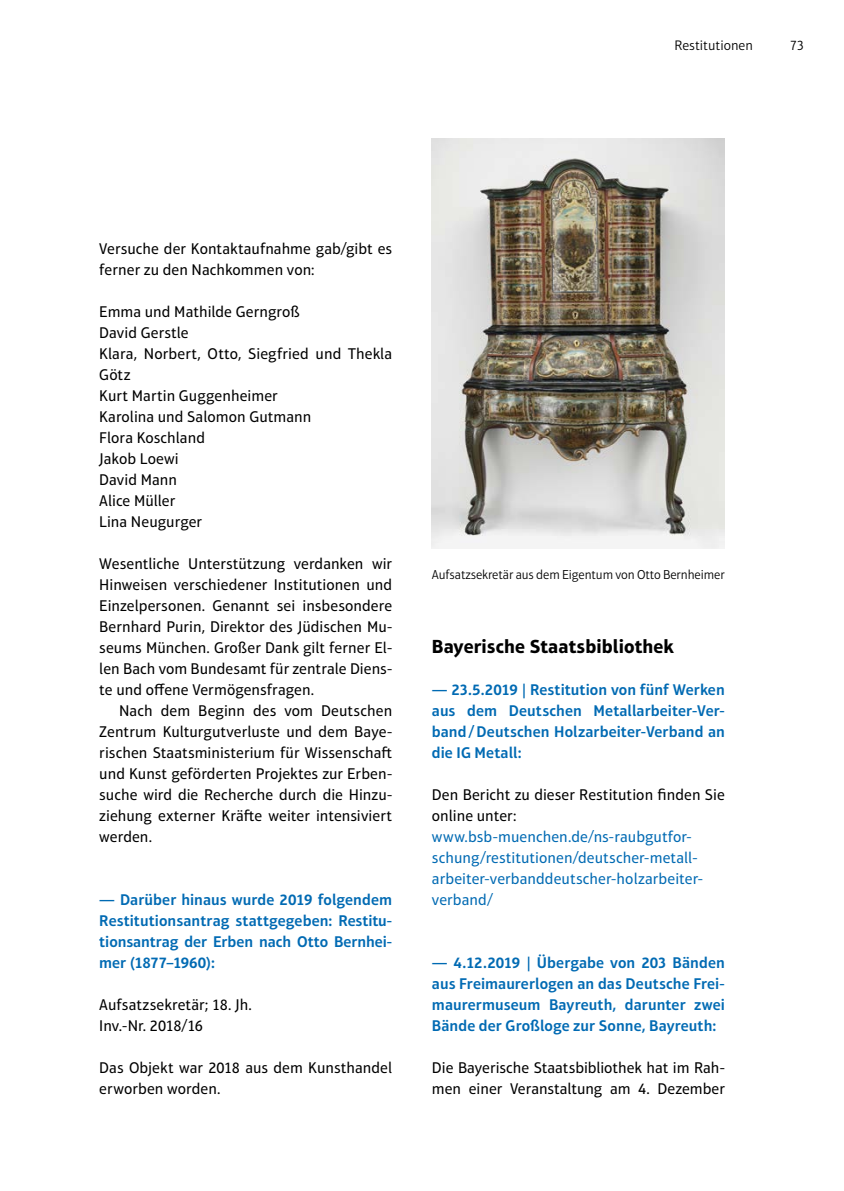
<style>
.page{position:relative;width:844px;height:1191px;background:#fff}
.page>*{position:absolute;margin:0;border:0;box-sizing:border-box;transform-origin:0 0}
.t1{font:700 19.25px "Aptifer Sans LT Pro";letter-spacing:.005em;color:#000}
.t2{font:15.75px/21px "Aptifer Sans LT Pro";color:#000}
.t3{font:600 15.75px/21px "Aptifer Sans LT Pro";letter-spacing:.005em;color:#006ab3;text-align:justify}
.t4{font:15.75px/21px "Aptifer Sans LT Pro";letter-spacing:.005em;color:#006ab3}
.t5{font:300 14px "Aptifer Sans LT Pro";color:#000}
.t6{font:300 13.12px "Aptifer Sans LT Pro";letter-spacing:-.005em;color:#000}
</style>
<div class="page">
<img style="left:432px;top:139px;width:292px;height:409px">
<p class="t5" style="left:674px;top:38px;width:80px">Restitutionen</p>
<p class="t5" style="left:790px;top:38px;width:16px">73</p>
<p class="t2" style="left:99px;top:238px;width:294px">Versuche der Kontaktaufnahme gab/gibt es ferner zu den Nachkommen von:</p>
<p class="t2" style="left:99px;top:301px;width:294px">Emma und Mathilde Gerngroß<br>David Gerstle<br>Klara, Norbert, Otto, Siegfried und Thekla<br>Götz<br>Kurt Martin Guggenheimer<br>Karolina und Salomon Gutmann<br>Flora Koschland<br>Jakob Loewi<br>David Mann<br>Alice Müller<br>Lina Neugurger</p>
<p class="t2" style="left:99px;top:553px;width:294px;text-align:justify">Wesentliche Unterstützung verdanken wir Hinweisen verschiedener Institutionen und Einzelpersonen. Genannt sei insbesondere Bernhard Purin, Direktor des Jüdischen Mu&shy;seums München. Großer Dank gilt ferner El&shy;len Bach vom Bundesamt für zentrale Diens&shy;te und offene Vermögensfragen.</p>
<p class="t2" style="left:99px;top:700px;width:294px;text-align:justify;text-indent:20px">Nach dem Beginn des vom Deutschen Zentrum Kulturgutverluste und dem Baye&shy;rischen Staatsministerium für Wissenschaft und Kunst geförderten Projektes zur Erben&shy;suche wird die Recherche durch die Hinzu&shy;ziehung externer Kräfte weiter intensiviert werden.</p>
<p class="t3" style="left:99px;top:889px;width:294px">— Darüber hinaus wurde 2019 folgendem Restitutionsantrag stattgegeben: Restitu&shy;tionsantrag der Erben nach Otto Bernhei&shy;mer (1877–1960):</p>
<p class="t2" style="left:99px;top:994px;width:154px">Aufsatzsekretär; 18. Jh.<br>Inv.-Nr. 2018/16</p>
<p class="t2" style="left:99px;top:1057px;width:294px">Das Objekt war 2018 aus dem Kunsthandel erworben worden.</p>
<p class="t6" style="left:432px;top:567px;width:294px">Aufsatzsekretär aus dem Eigentum von Otto Bernheimer</p>
<p class="t1" style="left:432px;top:635px;width:243px">Bayerische Staatsbibliothek</p>
<p class="t3" style="left:432px;top:679px;width:294px">— 23.5.2019 | Restitution von fünf Werken aus dem Deutschen Metallarbeiter-Ver&shy;band/Deutschen Holzarbeiter-Verband an die IG Metall:</p>
<p class="t2" style="left:432px;top:784px;width:294px">Den Bericht zu dieser Restitution finden Sie online unter:</p>
<p class="t4" style="left:432px;top:826px;width:272px">www.bsb-muenchen.de/ns-raubgutfor&shy;schung/restitutionen/deutscher-metall&shy;arbeiter-verbanddeutscher-holzarbeiter&shy;verband/</p>
<p class="t3" style="left:432px;top:952px;width:294px">— 4.12.2019 | Übergabe von 203 Bänden aus Freimaurerlogen an das Deutsche Frei&shy;maurermuseum Bayreuth, darunter zwei Bände der Großloge zur Sonne, Bayreuth:</p>
<p class="t2" style="left:432px;top:1057px;width:294px">Die Bayerische Staatsbibliothek hat im Rah&shy;men einer Veranstaltung am 4. Dezember</p>
</div>
